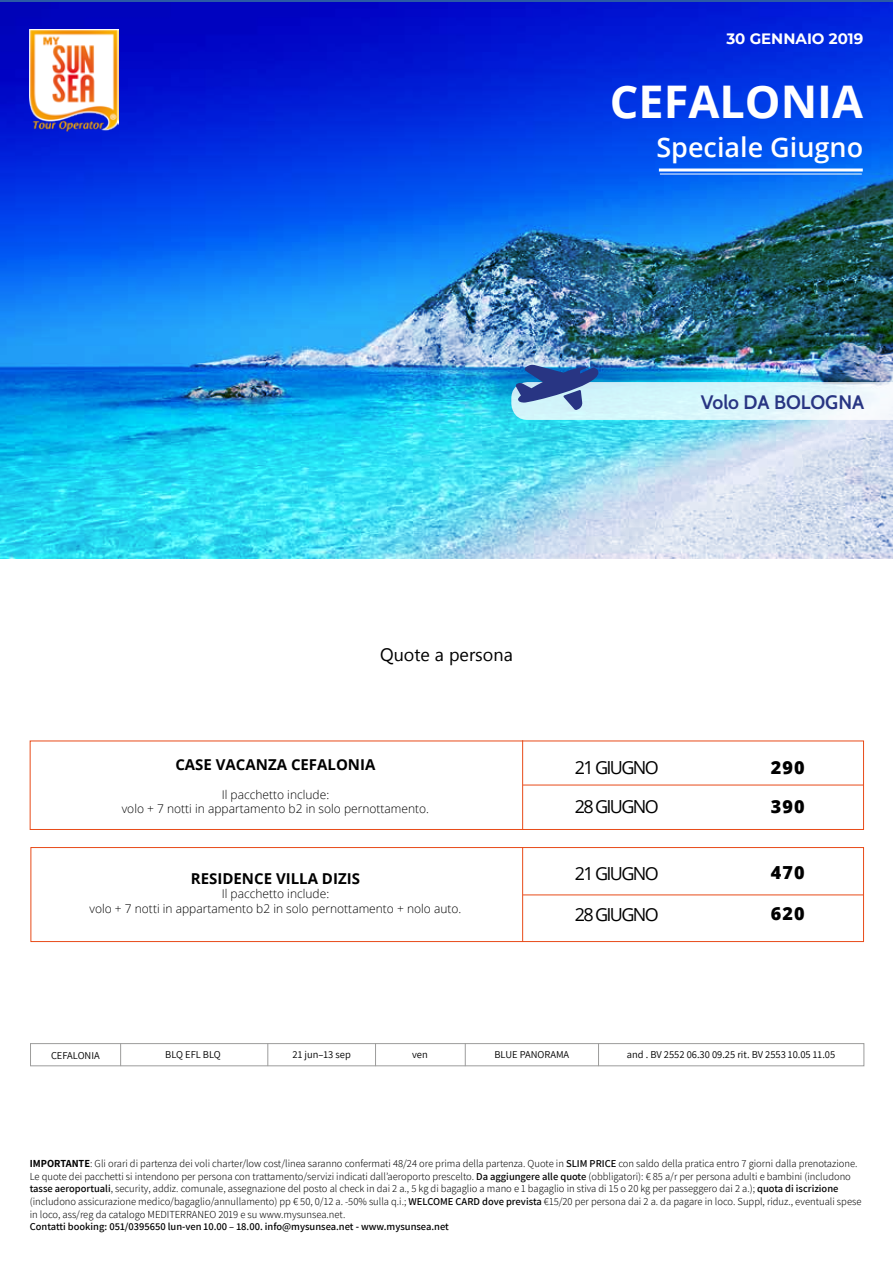
<style>
.page{position:relative;width:893px;height:1263px;background:#fff}
.page>*{position:absolute;margin:0;border:0;box-sizing:border-box;transform-origin:0 0}
.t1{font:700 45px "Open Sans";color:#fff}
.t2{font:600 27px "Open Sans";color:#fff}
.t3{font:600 19.5px "Cabin";color:#283583}
.t4{font:18px/39px "Open Sans";letter-spacing:-.09em;color:#000}
.t5{font:18px "Lao UI";color:#000}
.t6{font:800 18px/39px "Open Sans";letter-spacing:.06em;color:#000}
.t7{font:700 15px "Open Sans";color:#000}
.t8{font:700 15px "Montserrat";color:#fff}
.t9{font:300 12px/14.4px "Open Sans";color:#000;text-align:center}
.t10{font:300 10.5px/12.6px "Assistant";color:#000}
.t11{font:10.5px "Assistant";color:#000}
.t12{font:600 10.5px "Assistant";color:#000}
.s1{font-weight:700}
.s2{font-weight:600}
</style>
<div class="page">
<img style="left:0;top:2px;width:893px;height:556px">
<img style="left:30px;top:30px;width:88px;height:102px">
<hr style="left:660px;top:168px;width:201px;height:3px;background:#fff">
<hr style="left:660px;top:173px;width:201px;height:1px;background:#fff">
<img style="left:511px;top:364px;width:382px;height:56px">
<div style="left:30px;top:741px;width:834px;height:89px;border:1px solid #e84b19"></div>
<div style="left:31px;top:847px;width:833px;height:95px;border:1px solid #e84b19"></div>
<hr style="left:522px;top:740px;width:1px;height:90px;background:#e84b19">
<hr style="left:523px;top:785px;width:340px;height:1px;background:#e84b19">
<hr style="left:523px;top:894px;width:340px;height:1px;background:#e84b19">
<hr style="left:522px;top:847px;width:1px;height:95px;background:#e84b19">
<div style="left:30px;top:1043px;width:834px;height:23px;border:1px solid #9d9d9c"></div>
<svg style="left:267px;top:1043px;width:1px;height:23px"></svg>
<svg style="left:120px;top:1043px;width:1px;height:23px"></svg>
<svg style="left:375px;top:1043px;width:1px;height:23px"></svg>
<svg style="left:465px;top:1043px;width:1px;height:23px"></svg>
<svg style="left:598px;top:1043px;width:1px;height:23px"></svg>
<h3 class="t8" style="left:726px;top:28px;width:138px">30 GENNAIO 2019</h3>
<h1 class="t1" style="left:610px;top:70px;width:255px">CEFALONIA</h1>
<h2 class="t2" style="left:656px;top:128px;width:208px">Speciale Giugno</h2>
<h3 class="t3" style="left:701px;top:390px;width:165px">Volo DA BOLOGNA</h3>
<h3 class="t5" style="left:380px;top:643px;width:134px">Quote a persona</h3>
<h3 class="t7" style="left:175px;top:754px;width:202px">CASE VACANZA CEFALONIA</h3>
<p class="t9" style="left:122px;top:787px;width:309px">Il pacchetto include:<br>volo + 7 notti in appartamento b2 in solo pernottamento.</p>
<h3 class="t7" style="left:191px;top:868px;width:170px">RESIDENCE VILLA DIZIS</h3>
<p class="t9" style="left:90px;top:886px;width:373px">Il pacchetto include:<br>volo + 7 notti in appartamento b2 in solo pernottamento + nolo auto.</p>
<h3 class="t4" style="left:575px;top:748px;width:86px">21 GIUGNO<br>28 GIUGNO</h3>
<h3 class="t4" style="left:575px;top:854px;width:86px">21 GIUGNO</h3>
<h3 class="t4" style="left:575px;top:895px;width:86px">28 GIUGNO</h3>
<h3 class="t6" style="left:771px;top:747px;width:35px">290<br>390</h3>
<h3 class="t6" style="left:771px;top:852px;width:35px">470</h3>
<h3 class="t6" style="left:771px;top:893px;width:35px">620</h3>
<p class="t11" style="left:51px;top:1048px;width:50px">CEFALONIA</p>
<p class="t11" style="left:165px;top:1047px;width:57px">BLQ EFL BLQ</p>
<p class="t11" style="left:293px;top:1047px;width:60px">21 jun–13 sep</p>
<p class="t11" style="left:412px;top:1047px;width:17px">ven</p>
<p class="t11" style="left:494px;top:1047px;width:76px">BLUE PANORAMA</p>
<p class="t11" style="left:627px;top:1047px;width:210px">and . BV 2552 06.30 09.25 rit. BV 2553 10.05 11.05</p>
<p class="t10" style="left:30px;top:1157px;width:833px"><span class="s1">IMPORTANTE</span>: Gli orari di partenza dei voli charter/low cost/linea saranno confermati 48/24 ore prima della partenza. Quote in <span class="s2">SLIM PRICE</span> con saldo della pratica entro 7 giorni dalla prenotazione.<br>Le quote dei pacchetti si intendono per persona con trattamento/servizi indicati dall’aeroporto prescelto. <span class="s2">Da aggiungere alle quote</span> (obbligatori): € 85 a/r per persona adulti e bambini (includono <span class="s2">tasse aeroportuali</span>, security, addiz. comunale, assegnazione del posto al check in dai 2 a., 5 kg di bagaglio a mano e 1 bagaglio in stiva di 15 o 20 kg per passeggero dai 2 a.); <span class="s2">quota di iscrizione </span>(includono assicurazione medico/bagaglio/annullamento) pp € 50, 0/12 a. -50% sulla q.i.; <span class="s2">WELCOME CARD dove prevista</span> €15/20 per persona dai 2 a. da pagare in loco. Suppl, riduz., eventuali spese in loco, ass/reg da catalogo MEDITERRANEO 2019 e su www.mysunsea.net.</p>
<p class="t12" style="left:30px;top:1219px;width:421px">Contatti booking: 051/0395650 lun-ven 10.00 – 18.00. info@mysunsea.net - www.mysunsea.net</p>
</div>
